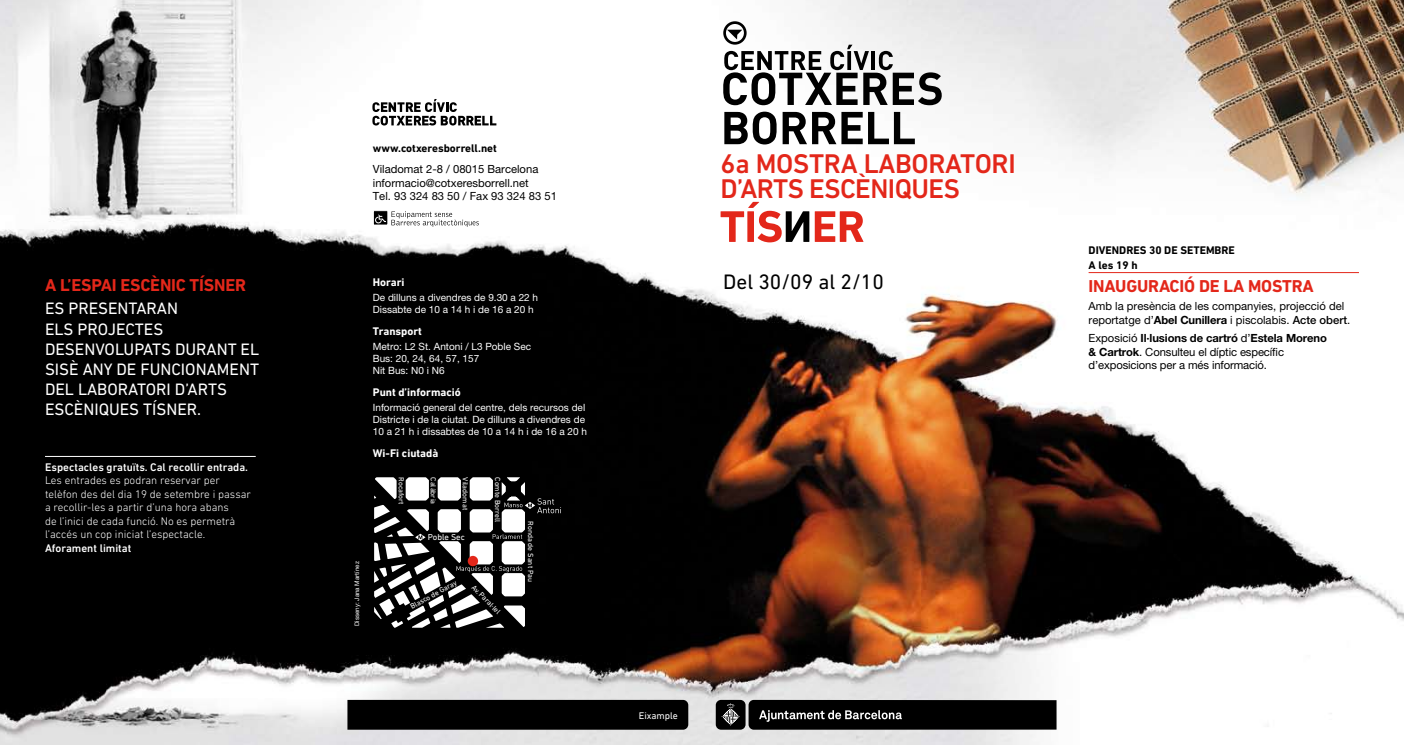
<style>
.page{position:relative;width:1404px;height:745px;background:#fff}
.page>*{position:absolute;margin:0;border:0;box-sizing:border-box;transform-origin:0 0}
.t1{font:500 27.5px/25px "DIN Next LT Pro";letter-spacing:-.01em;color:#e3271a}
.t2{font:21.25px "DIN Next LT Pro";color:#000}
.t3{font:700 17.5px "DIN Next LT Pro";letter-spacing:-.01em;color:#e3271a}
.t4{font:16.75px/20.1px "DIN Next LT Pro";color:#fff}
.t5{font:11.25px/13.5px "Helvetica Neue LT Pro";color:#000}
.t6{font:300 11.25px/13.5px "DIN Next LT Pro";color:#fff}
.t7{font:500 11.25px "DIN Next LT Pro";color:#fff}
.t8{font:700 11.25px "DIN Next LT Pro";color:#000}
.t9{font:700 11.25px "DIN Next LT Pro";color:#fff}
.t10{font:10px/12px "Helvetica Neue LT Pro";color:#fff}
.t11{font:9.88px "DIN Next LT Pro";color:#fff}
.t12{font:8.75px "DIN Next LT Pro";color:#fff}
.t13{font:7.5px "DIN Next LT Pro";color:#fff}
.t14{font:6.25px "Helvetica Neue LT Pro";color:#fff}
.s1{font-weight:700}
.s2{font-weight:500}
</style>
<div class="page">
<img style="left:0;top:0;width:1403px;height:744px">
<div style="left:373px;top:210px;width:15px;height:15px;border:1px solid #fff"></div>
<svg style="left:375px;top:211px;width:104px;height:16px"></svg>
<svg style="left:372px;top:99px;width:124px;height:26px"></svg>
<svg style="left:369px;top:473px;width:192px;height:159px"></svg>
<svg style="left:723px;top:45px;width:218px;height:60px"></svg>
<svg style="left:724px;top:112px;width:52px;height:32px"></svg>
<svg style="left:782px;top:112px;width:80px;height:32px"></svg>
<svg style="left:868px;top:112px;width:46px;height:32px"></svg>
<div style="left:723px;top:21px;width:23px;height:24px;border:3px solid #000;border-radius:50%"></div>
<svg style="left:727px;top:30px;width:15px;height:9px"></svg>
<hr style="left:1088px;top:272px;width:270px;height:1px;background:#e3271a">
<hr style="left:45px;top:456px;width:211px;height:1px;background:#fff">
<svg style="left:720px;top:202px;width:143px;height:40px"></svg>
<div style="left:715px;top:699px;width:30px;height:30px;background:#000;border-radius:5px"></div>
<svg style="left:721px;top:703px;width:18px;height:22px"></svg>
<svg style="left:748px;top:699px;width:308px;height:30px;background:#161616"></svg>
<div style="left:347px;top:699px;width:341px;height:30px;background:#000"></div>
<p class="t8" style="left:373px;top:142px;width:126px">www.cotxeresborrell.net</p>
<p class="t5" style="left:373px;top:162px;width:186px">Viladomat 2-8 / 08015 Barcelona informacio@cotxeresborrell.net<br>Tel. 93 324 83 50 / Fax 93 324 83 51</p>
<h1 class="t1" style="left:720px;top:151px;width:297px">6a MOSTRA LABORATORI d’arts</h1>
<h1 class="t1" style="left:809px;top:176px;width:150px">escèniques</h1>
<h3 class="t3" style="left:45px;top:275px;width:202px">A l’ESPAI ESCÈNIC TÍSNER</h3>
<h2 class="t2" style="left:723px;top:269px;width:162px">DEL 30/09 AL 2/10</h2>
<h3 class="t4" style="left:45px;top:298px;width:215px">ES PRESENTARAN<br>ELS PROJECTES<br>DESENVOLUPATS DURANT EL<br>SISÈ ANY DE FUNCIONAMENT<br>DEL LABORATORI D’ARTS<br>ESCÈNIQUES TÍSN ER.</h3>
<p class="t9" style="left:373px;top:275px;width:33px">Horari</p>
<p class="t10" style="left:373px;top:291px;width:167px">De dilluns a divendres de 9.30 a 22 h<br>Dissabte de 10 a 14 h i de 16 a 20 h</p>
<p class="t9" style="left:373px;top:324px;width:51px">Transport</p>
<p class="t10" style="left:373px;top:340px;width:160px">Metro: L2 St. Antoni / L3 Poble Sec<br>Bus: 20, 24, 64, 57, 157<br>Nit Bus: N0 i N6</p>
<p class="t9" style="left:373px;top:385px;width:89px">Punt d’informació</p>
<p class="t10" style="left:373px;top:401px;width:215px">Informació general del centre, dels recursos del<br>Districte i de la ciutat. De dilluns a divendres de<br>10 a 21 h i dissabtes de 10 a 14 h i de 16 a 20 h</p>
<p class="t9" style="left:373px;top:446px;width:67px">Wi-Fi ciutadà</p>
<p class="t7" style="left:45px;top:460px;width:204px">Espectacles gratuïts. Cal recollir entrada.</p>
<p class="t6" style="left:45px;top:473px;width:207px">Les entrades es podran reservar per telèfon des del dia 19 de setembre i passar a recollir-les a partir d’una hora abans<br>de l’inici de cada funció. No es permetrà l’accés un cop iniciat l’espectacle.</p>
<p class="t7" style="left:45px;top:541px;width:88px">Aforament limitat</p>
<p class="t14" style="left:353px;top:625px;width:66px;rotate:-90deg">Disseny: Jana Martínez</p>
<p class="t13" style="left:470px;top:477px;width:34px;rotate:90deg">VILADOMAT</p>
<p class="t13" style="left:405px;top:477px;width:29px;rotate:90deg">ROCAFORT</p>
<p class="t13" style="left:502px;top:477px;width:46px;rotate:90deg">COMTE BORRELL</p>
<p class="t13" style="left:437px;top:477px;width:28px;rotate:90deg">CALÀBRIA</p>
<p class="t12" style="left:428px;top:531px;width:39px">POBLE SEC</p>
<p class="t13" style="left:409px;top:602px;width:54px;rotate:-29deg">BLASCO DE GARAY</p>
<p class="t13" style="left:476px;top:582px;width:41px;rotate:45deg">AV. PARAL·LEL</p>
<p class="t13" style="left:535px;top:521px;width:62px;rotate:90deg">RONDA DE SANT PAU</p>
<p class="t11" style="left:638px;top:709px;width:41px">EIXAMPLE</p>
<p class="t8" style="left:1088px;top:244px;width:25px">Divendres</p>
<p class="t8" style="left:1148px;top:244px;width:39px">30 de sete</p>
<p class="t8" style="left:1205px;top:244px;width:23px">mbre</p>
<p class="t8" style="left:1088px;top:259px;width:50px">A les 19 h</p>
<h3 class="t3" style="left:1088px;top:275px;width:226px">INAUGURACIÓ DE LA MOSTRA</h3>
<p class="t5" style="left:1088px;top:299px;width:263px">Amb la presència de les companyies, projecció del reportatge d’<span class="s1">Abel Cunillera</span> i piscolabis. <span class="s2">Acte obert</span>.</p>
<p class="t5" style="left:1088px;top:331px;width:240px">Exposició <span class="s1">Il·lusions de cartró</span> d’<span class="s1">Estela Moreno &amp; Cartrok</span>. Consulteu el díptic específic d’exposicions per a més informació.</p>
</div>
